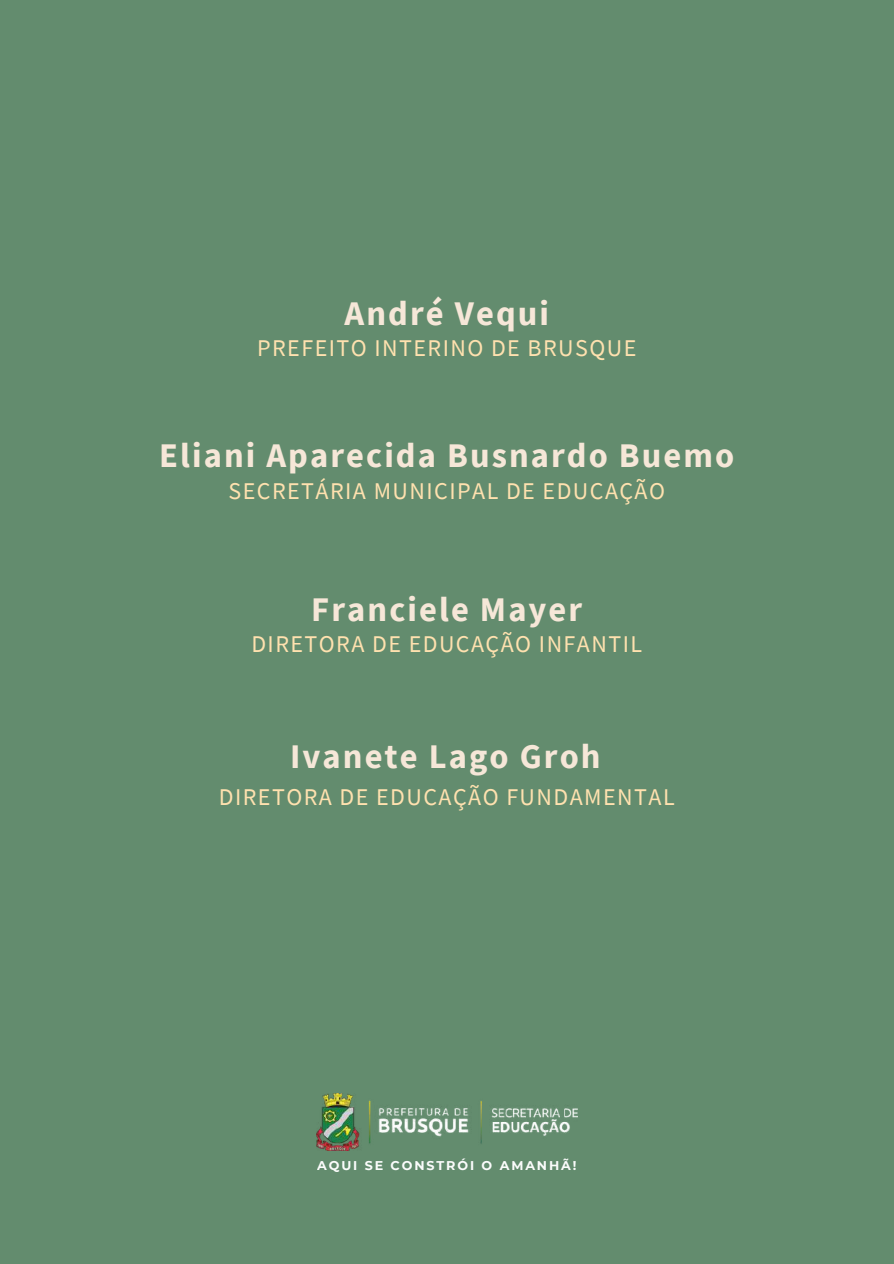
<style>
.page{position:relative;width:894px;height:1264px;background:#fff}
.page>*{position:absolute;margin:0;border:0;box-sizing:border-box;transform-origin:0 0}
.t1{font:700 34.5px "Source Sans Pro";letter-spacing:.06em;color:#f6e7d8}
.t2{font:24px "Source Sans Pro";letter-spacing:.06em;color:#ffe1af}
.t3{font:700 12.6px "Montserrat";letter-spacing:.15em;color:#fff}
</style>
<div class="page">
<div style="left:0;top:0;width:893px;height:1263px;background:#638c6e"></div>
<img style="left:316px;top:1093px;width:261px;height:57px">
<h1 class="t1" style="left:344px;top:290px;width:206px">André Vequi</h1>
<p class="t2" style="left:257px;top:332px;width:381px">PREFEITO INTERINO DE BRUSQUE</p>
<h1 class="t1" style="left:159px;top:433px;width:576px">Eliani Aparecida Busnardo Buemo</h1>
<p class="t2" style="left:228px;top:475px;width:438px">SECRETÁRIA MUNICIPAL DE EDUCAÇÃO</p>
<h1 class="t1" style="left:311px;top:587px;width:272px">Franciele Mayer</h1>
<p class="t2" style="left:251px;top:629px;width:392px">DIRETORA DE EDUCAÇÃO INFANTIL</p>
<h1 class="t1" style="left:290px;top:734px;width:312px">Ivanete Lago Groh</h1>
<p class="t2" style="left:219px;top:781px;width:457px">DIRETORA DE EDUCAÇÃO FUNDAMENTAL</p>
<p class="t3" style="left:317px;top:1158px;width:261px">AQUI SE CONSTRÓI O AMANHÃ!</p>
</div>
